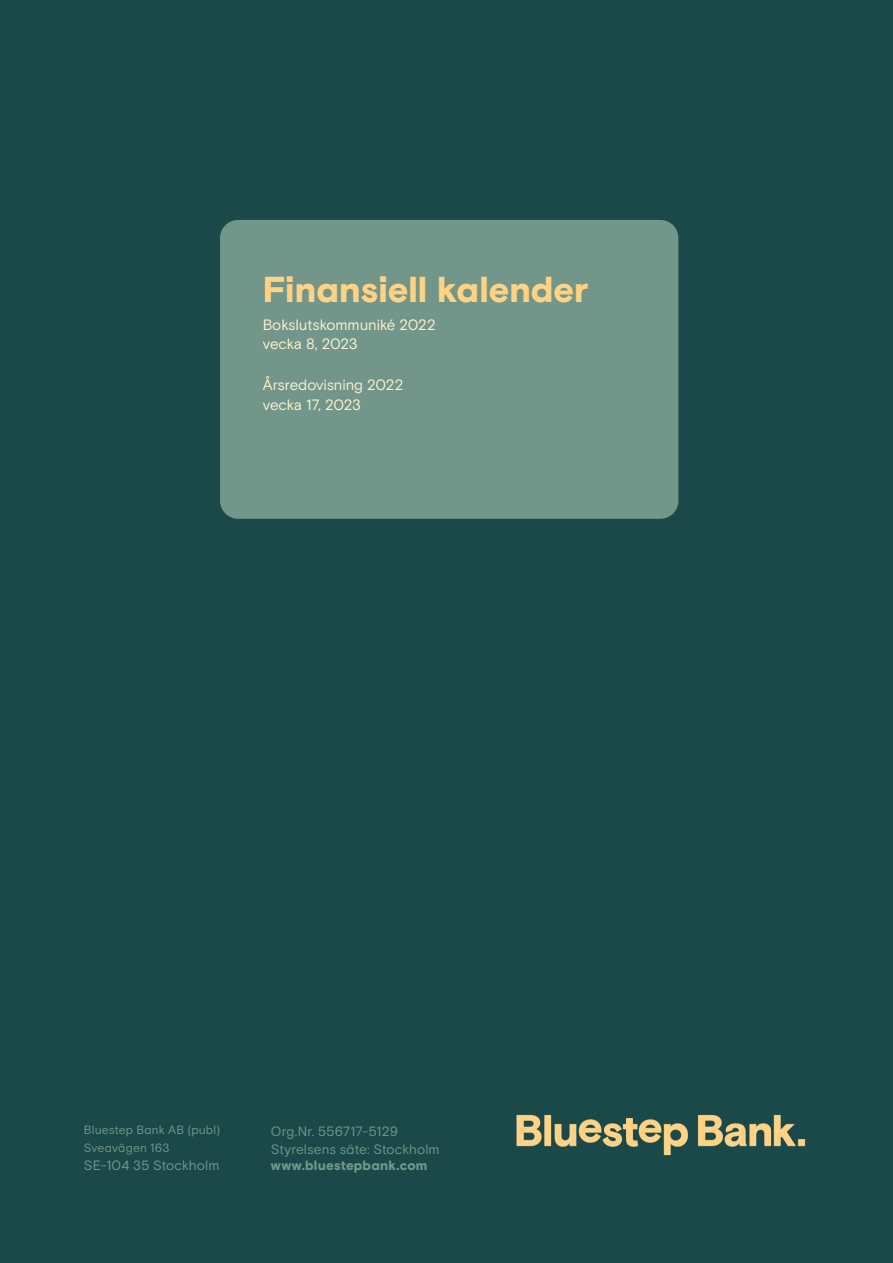
<style>
.page{position:relative;width:893px;height:1263px;background:#1b4949}
.page>*{position:absolute;margin:0;border:0;box-sizing:border-box;transform-origin:0 0}
.t1{font:900 36px "Basis Grotesque Pro";color:#ffd383}
.t2{font:15px/19.5px "Basis Grotesque Pro";letter-spacing:-.01em;color:#fdf1d1}
.t3{font:13.5px/18px "Basis Grotesque Pro";letter-spacing:.005em;color:#72968a}
.t4{font:900 13.5px "Basis Grotesque Pro";letter-spacing:.015em;color:#72968a}
.t5{font:12px/18px "Basis Grotesque Pro";letter-spacing:.015em;color:#72968a}
</style>
<div class="page">
<img style="left:516px;top:1114px;width:290px;height:42px">
<div style="left:220px;top:220px;width:458px;height:299px;background:#72968a;border-radius:18px"></div>
<h1 class="t1" style="left:263px;top:268px;width:327px">Finansiell kalender</h1>
<p class="t2" style="left:263px;top:315px;width:174px">Bokslutskommuniké 2022 vecka 8, 2023</p>
<p class="t2" style="left:263px;top:376px;width:142px">Årsredovisning 2022 vecka 17, 2023</p>
<p class="t5" style="left:84px;top:1121px;width:138px">Bluestep Bank AB (publ)<br>Sveavägen 163</p>
<p class="t3" style="left:84px;top:1157px;width:137px">SE-104 35 Stockholm</p>
<p class="t3" style="left:271px;top:1122px;width:170px">Org.Nr. 556717-5129<br>Styrelsens säte: Stockholm</p>
<p class="t4" style="left:271px;top:1157px;width:158px">www.bluestepbank.com</p>
</div>
